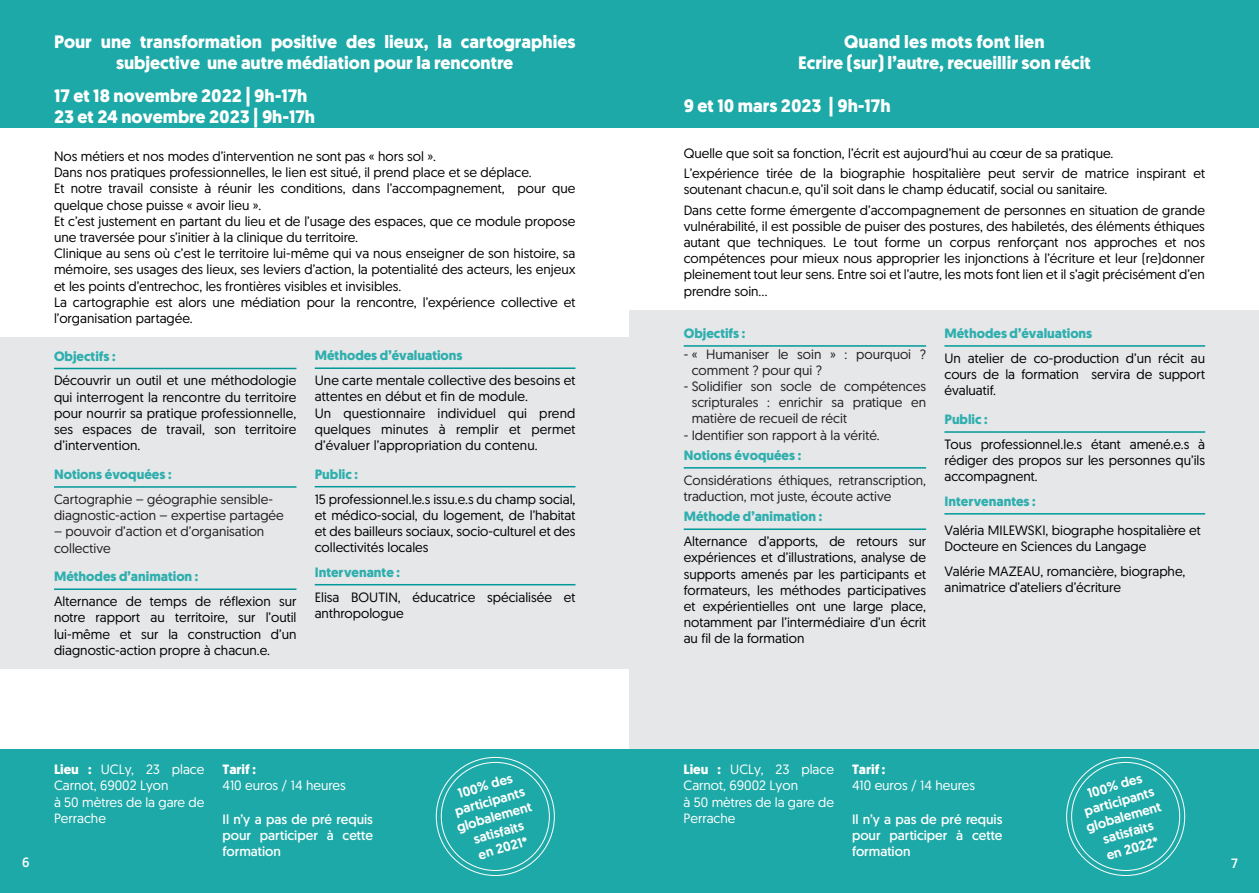
<style>
.page{position:relative;width:1259px;height:893px;background:#fff}
.page>*{position:absolute;margin:0;border:0;box-sizing:border-box;transform-origin:0 0}
.t1{font:700 18px/21.6px "Geomanist";color:#fff;text-align:center}
.t2{font:13.5px/16.2px "Geomanist";color:#000;text-align:justify}
.t3{font:13.5px/16.2px "Geomanist";color:#231f20}
.t4{font:700 13.5px "Geomanist";color:#2eafae}
.t5{font:13.5px/16.2px "Geomanist";color:#fff}
.t6{font:13.5px/16.2px "Geomanist";color:#fff;text-align:justify}
.t7{font:500 13.5px/16.2px "Geomanist";color:#fff;text-align:center}
.t8{font:700 13.5px "Geomanist";color:#fff}
.s1{font-weight:700}
</style>
<div class="page">
<div style="left:629px;top:749px;width:630px;height:144px;background:#1da9a7"></div>
<div style="left:629px;top:0;width:630px;height:128px;background:#1da9a7"></div>
<div style="left:0;top:749px;width:629px;height:144px;background:#1da9a7"></div>
<div style="left:0;top:0;width:629px;height:128px;background:#1da9a7"></div>
<div style="left:0;top:337px;width:629px;height:332px;background:#e6e7e9"></div>
<hr style="left:54px;top:368px;width:242px;height:1px;background:#099">
<hr style="left:54px;top:486px;width:242px;height:2px;background:#099">
<hr style="left:54px;top:588px;width:242px;height:2px;background:#099">
<hr style="left:315px;top:367px;width:260px;height:2px;background:#099">
<hr style="left:315px;top:486px;width:260px;height:1px;background:#099">
<hr style="left:315px;top:584px;width:260px;height:1px;background:#099">
<div style="left:629px;top:310px;width:630px;height:439px;background:#e6e7e9"></div>
<hr style="left:684px;top:345px;width:242px;height:2px;background:#099">
<hr style="left:684px;top:467px;width:242px;height:2px;background:#099">
<hr style="left:684px;top:528px;width:242px;height:2px;background:#099">
<hr style="left:944px;top:345px;width:261px;height:2px;background:#099">
<hr style="left:944px;top:431px;width:261px;height:2px;background:#099">
<hr style="left:944px;top:513px;width:261px;height:2px;background:#099">
<p class="t1" style="left:54px;top:30px;width:523px">Pour une transformation positive des lieux, la cartographies subjective une autre médiation pour la rencontre</p>
<p class="t1" style="left:54px;top:84px;width:255px">17 et 18 novembre 2022 | 9h-17h</p>
<p class="t1" style="left:54px;top:106px;width:263px">23 et 24 novembre 2023 | 9h-17h</p>
<p class="t2" style="left:54px;top:148px;width:383px">Nos métiers et nos modes d’intervention ne sont pas « hors sol ».</p>
<p class="t2" style="left:54px;top:164px;width:479px">Dans nos pratiques professionnelles, le lien est situé, il prend place et se déplace.</p>
<p class="t2" style="left:54px;top:180px;width:523px">Et notre travail consiste à réunir les conditions, dans l’accompagnement, pour que quelque chose puisse « avoir lieu ».</p>
<p class="t2" style="left:54px;top:212px;width:523px">Et c’est justement en partant du lieu et de l’usage des espaces, que ce module propose une traversée pour s’initier à la clinique du territoire.</p>
<p class="t2" style="left:54px;top:245px;width:523px">Clinique au sens où c’est le territoire lui-même qui va nous enseigner de son histoire, sa mémoire, ses usages des lieux, ses leviers d’action, la potentialité des acteurs, les enjeux et les points d’entrechoc, les frontières visibles et invisibles.</p>
<p class="t2" style="left:54px;top:293px;width:523px">La cartographie est alors une médiation pour la rencontre, l’expérience collective et l’organisation partagée.</p>
<p class="t4" style="left:54px;top:347px;width:63px">Objectifs :</p>
<p class="t2" style="left:54px;top:372px;width:244px">Découvrir un outil et une méthodologie</p>
<p class="t2" style="left:54px;top:388px;width:244px">qui interrogent la rencontre du territoire pour nourrir sa pratique professionnelle, ses espaces de travail, son territoire d’intervention.</p>
<p class="t4" style="left:54px;top:465px;width:119px">Notions évoquées :</p>
<p class="t3" style="left:54px;top:491px;width:231px">Cartographie – géographie sensible&shy;diagnostic-action – expertise partagée</p>
<p class="t3" style="left:54px;top:523px;width:212px">– pouvoir d’action et d’organisation collective</p>
<p class="t4" style="left:54px;top:568px;width:146px">Méthodes d’animation :</p>
<p class="t2" style="left:54px;top:593px;width:244px">Alternance de temps de réflexion sur notre rapport au territoire, sur l’outil lui-même et sur la construction d’un diagnostic-action propre à chacun.e.</p>
<p class="t4" style="left:315px;top:347px;width:149px">Méthodes d’évaluations</p>
<p class="t2" style="left:315px;top:372px;width:262px">Une carte mentale collective des besoins et attentes en début et fin de module.</p>
<p class="t2" style="left:315px;top:404px;width:262px">Un questionnaire individuel qui prend quelques minutes à remplir et permet d’évaluer l’appropriation du contenu.</p>
<p class="t4" style="left:315px;top:465px;width:45px">Public :</p>
<p class="t2" style="left:315px;top:490px;width:262px">15 professionnel.le.s issu.e.s du champ social, et médico-social, du logement, de l’habitat et des bailleurs sociaux, socio-culturel et des collectivités locales</p>
<p class="t4" style="left:315px;top:563px;width:87px">Intervenante :</p>
<p class="t2" style="left:315px;top:588px;width:262px">Elisa BOUTIN, éducatrice spécialisée et anthropologue</p>
<p class="t1" style="left:844px;top:30px;width:202px">Quand les mots font lien</p>
<p class="t1" style="left:798px;top:52px;width:294px">Ecrire (sur) l’autre, recueillir son récit</p>
<p class="t1" style="left:684px;top:95px;width:208px">9 et 10 mars 2023 | 9h-17h</p>
<p class="t2" style="left:684px;top:144px;width:431px">Quelle que soit sa fonction, l’écrit est aujourd’hui au cœur de sa pratique.</p>
<p class="t2" style="left:684px;top:165px;width:523px">L’expérience tirée de la biographie hospitalière peut servir de matrice inspirant et soutenant chacun.e, qu’il soit dans le champ éducatif, social ou sanitaire.</p>
<p class="t2" style="left:684px;top:201px;width:523px">Dans cette forme émergente d’accompagnement de personnes en situation de grande vulnérabilité, il est possible de puiser des postures, des habiletés, des éléments éthiques autant que techniques. Le tout forme un corpus renforçant nos approches et nos compétences pour mieux nous approprier les injonctions à l’écriture et leur (re)donner pleinement tout leur sens. Entre soi et l’autre, les mots font lien et il s’agit précisément d’en prendre soin…</p>
<p class="t4" style="left:684px;top:324px;width:63px">Objectifs :</p>
<p class="t3" style="left:691px;top:345px;width:236px;text-indent:-8px">- « Humaniser le soin » : pourquoi ? comment ? pour qui ?</p>
<p class="t3" style="left:691px;top:378px;width:236px;text-align:justify;text-indent:-8px">- Solidifier son socle de compétences scripturales : enrichir sa pratique en matière de recueil de récit</p>
<p class="t3" style="left:684px;top:426px;width:197px">- Identifier son rapport à la vérité.</p>
<p class="t4" style="left:684px;top:446px;width:119px">Notions évoquées :</p>
<p class="t3" style="left:684px;top:472px;width:244px">Considérations éthiques, retranscription, traduction, mot juste, écoute active</p>
<p class="t4" style="left:684px;top:508px;width:140px">Méthode d’animation :</p>
<p class="t2" style="left:684px;top:533px;width:244px">Alternance d’apports, de retours sur expériences et d’illustrations, analyse de supports amenés par les participants et formateurs, les méthodes participatives et expérientielles ont une large place, notamment par l’intermédiaire d’un écrit au fil de la formation</p>
<p class="t4" style="left:944px;top:324px;width:149px">Méthodes d’évaluations</p>
<p class="t2" style="left:944px;top:350px;width:262px">Un atelier de co-production d’un récit au cours de la formation servira de support évaluatif.</p>
<p class="t4" style="left:944px;top:410px;width:45px">Public :</p>
<p class="t2" style="left:944px;top:436px;width:262px">Tous professionnel.le.s étant amené.e.s à rédiger des propos sur les personnes qu’ils accompagnent.</p>
<p class="t4" style="left:944px;top:492px;width:93px">Intervenantes :</p>
<p class="t2" style="left:944px;top:522px;width:258px">Valéria MILEWSKI, biographe hospitalière et<br>Docteure en Sciences du Langage</p>
<p class="t2" style="left:944px;top:563px;width:242px">Valérie MAZEAU, romancière, biographe, animatrice d’ateliers d’écriture</p>
<p class="t5" style="left:54px;top:761px;width:152px"><span class="s1">Lieu :</span> UCLy, 23 place<br>Carnot, 69002 Lyon<br>à 50 mètres de la gare de<br>Perrache</p>
<p class="t8" style="left:222px;top:760px;width:35px">Tarif :</p>
<p class="t5" style="left:683px;top:761px;width:152px"><span class="s1">Lieu :</span> UCLy, 23 place<br>Carnot, 69002 Lyon<br>à 50 mètres de la gare de<br>Perrache</p>
<p class="t8" style="left:852px;top:760px;width:35px">Tarif :</p>
<p class="t7" style="left:446px;top:788px;width:79px;rotate:-16deg">100% des participants globalement satisfaits<br>en 2021*</p>
<p class="t7" style="left:1075px;top:788px;width:79px;rotate:-16deg">100% des participants globalement satisfaits<br>en 2022*</p>
<p class="t5" style="left:222px;top:777px;width:125px">410 euros / 14 heures</p>
<p class="t6" style="left:222px;top:811px;width:152px">Il n’y a pas de pré requis pour participer à cette formation</p>
<p class="t5" style="left:852px;top:777px;width:125px">410 euros / 14 heures</p>
<p class="t6" style="left:852px;top:811px;width:152px">Il n’y a pas de pré requis pour participer à cette formation</p>
<p class="t6" style="left:22px;top:853px;width:9px">6</p>
<p class="t6" style="left:1231px;top:854px;width:8px">7</p>
</div>
